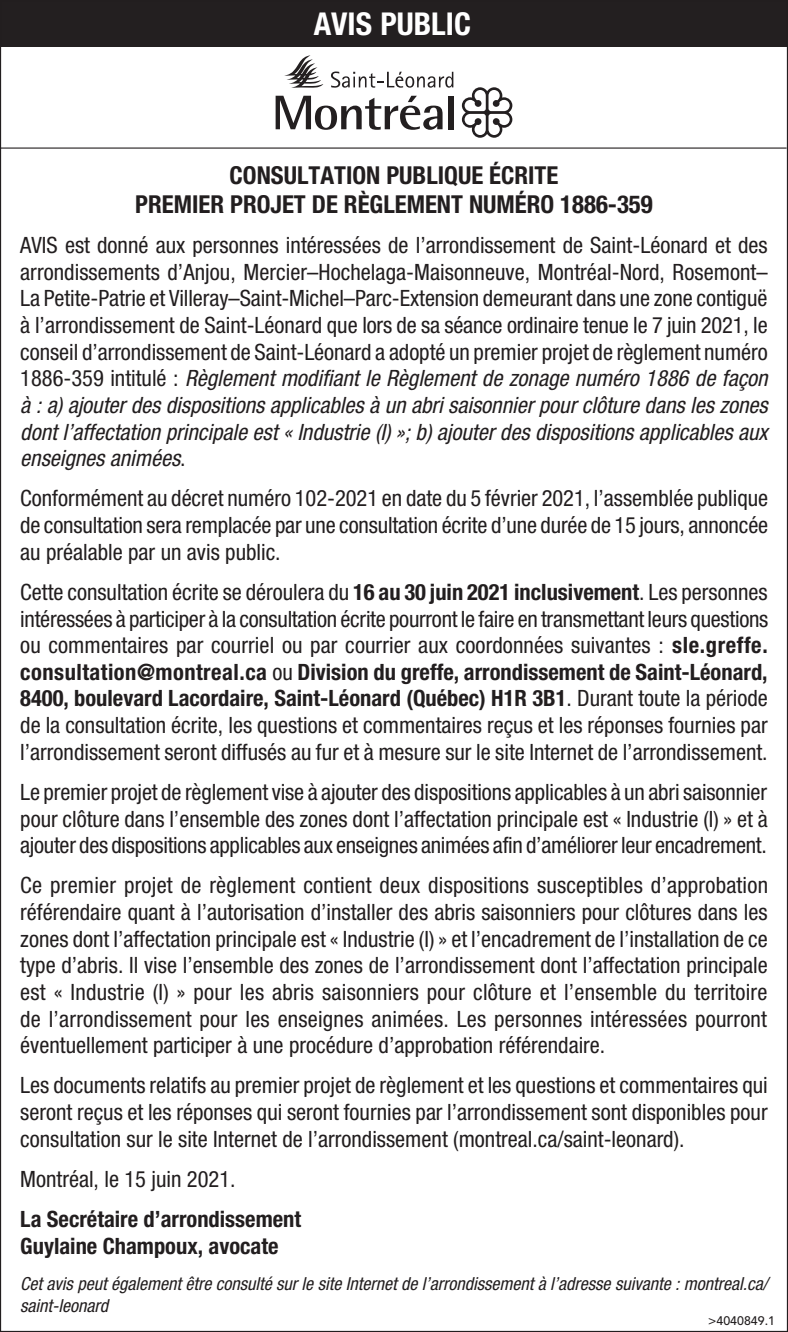
<style>
.page{position:relative;width:788px;height:1332px;background:#fff}
.page>*{position:absolute;margin:0;border:0;box-sizing:border-box;transform-origin:0 0}
.t1{font:700 condensed 31.5px "Helvetica Neue LT Std";color:#fff}
.t2{font:700 condensed 24.75px/28.8px "Helvetica Neue LT Std";color:#221e1f;text-align:center}
.t3{font:condensed 22.5px/26.6px "Helvetica Neue LT Std";color:#221e1f;text-align:justify}
.t4{font:700 condensed 22.5px/26.6px "Helvetica Neue LT Std";color:#221e1f}
.t5{font:italic condensed 18px/22.1px "Helvetica Neue LT Std";color:#221e1f}
.t6{font:500 12.38px "Avenir LT Std";color:#221e1f}
.s1{font-style:italic}
.s2{font-weight:700}
</style>
<div class="page">
<hr style="left:1px;top:147px;width:785px;height:2px;background:#231f20">
<div style="left:0;top:0;width:787px;height:47px;background:#231f20"></div>
<svg style="left:331px;top:72px;width:122px;height:16px"></svg>
<svg style="left:275px;top:96px;width:167px;height:34px"></svg>
<div style="left:448px;top:96px;width:5px;height:33px;background:#231f20"></div>
<svg style="left:461px;top:87px;width:51px;height:51px"></svg>
<svg style="left:284px;top:55px;width:39px;height:33px"></svg>
<h1 class="t1" style="left:313px;top:5px;width:159px">AVIS PUBLIC</h1>
<p class="t2" style="left:135px;top:160px;width:518px">CONSULTATION PUBLIQUE ÉCRITE<br>PREMIER PROJET DE RÈGLEMENT NUMÉRO 1886-359</p>
<p class="t3" style="left:20px;top:232px;width:748px">AVIS est donné aux personnes intéressées de l’arrondissement de Saint-Léonard et des arrondissements d’Anjou, Mercier–Hochelaga-Maisonneuve, Montréal-Nord, Rosemont– La Petite-Patrie et Villeray–Saint-Michel–Parc-Extension demeurant dans une zone contiguë à l’arrondissement de Saint-Léonard que lors de sa séance ordinaire tenue le 7 juin 2021, le conseil d’arrondissement de Saint-Léonard a adopté un premier projet de règlement numéro 1886-359 intitulé : <span class="s1">Règlement modifiant le Règlement de zonage numéro 1886 de façon à : a) ajouter des dispositions applicables à un abri saisonnier pour clôture dans les zones dont l’affectation principale est « Industrie (I) »; b) ajouter des dispositions applicables aux enseignes animées</span>.</p>
<p class="t3" style="left:20px;top:485px;width:749px">Conformément au décret numéro 102-2021 en date du 5 février 2021, l’assemblée publique de consultation sera remplacée par une consultation écrite d’une durée de 15 jours, annoncée au préalable par un avis public.</p>
<p class="t3" style="left:20px;top:578px;width:749px">Cette consultation écrite se déroulera du <span class="s2">16 au 30 juin 2021 inclusivement</span>. Les personnes intéressées à participer à la consultation écrite pourront le faire en transmettant leurs questions ou commentaires par courriel ou par courrier aux coordonnées suivantes : <span class="s2">sle.greffe. consultation@montreal.ca</span> ou <span class="s2">Division du greffe, arrondissement de Saint‑Léonard, 8400, boulevard Lacordaire, Saint-Léonard (Québec) H1R 3B1</span>. Durant toute la période de la consultation écrite, les questions et commentaires reçus et les réponses fournies par l’arrondissement seront diffusés au fur et à mesure sur le site Internet de l’arrondissement.</p>
<p class="t3" style="left:20px;top:778px;width:748px">Le premier projet de règlement vise à ajouter des dispositions applicables à un abri saisonnier pour clôture dans l’ensemble des zones dont l’affectation principale est « Industrie (I) » et à ajouter des dispositions applicables aux enseignes animées afin d’améliorer leur encadrement.</p>
<p class="t3" style="left:20px;top:872px;width:749px">Ce premier projet de règlement contient deux dispositions susceptibles d’approbation référendaire quant à l’autorisation d’installer des abris saisonniers pour clôtures dans les zones dont l’affectation principale est « Industrie (I) » et l’encadrement de l’installation de ce type d’abris. Il vise l’ensemble des zones de l’arrondissement dont l’affectation principale est « Industrie (I) » pour les abris saisonniers pour clôture et l’ensemble du territoire de l’arrondissement pour les enseignes animées. Les personnes intéressées pourront éventuellement participer à une procédure d’approbation référendaire.</p>
<p class="t3" style="left:20px;top:1072px;width:748px">Les documents relatifs au premier projet de règlement et les questions et commentaires qui seront reçus et les réponses qui seront fournies par l’arrondissement sont disponibles pour consultation sur le site Internet de l’arrondissement (montreal.ca/saint-leonard).</p>
<p class="t3" style="left:20px;top:1165px;width:217px">Montréal, le 15 juin 2021.</p>
<p class="t4" style="left:20px;top:1205px;width:282px">La Secrétaire d’arrondissement<br>Guylaine Champoux, avocate</p>
<p class="t5" style="left:20px;top:1272px;width:748px">Cet avis peut également être consulté sur le site Internet de l’arrondissement à l’adresse suivante : montreal.ca/ saint-leonard</p>
<p class="t6" style="left:708px;top:1313px;width:68px">&gt;4040849.1</p>
</div>
